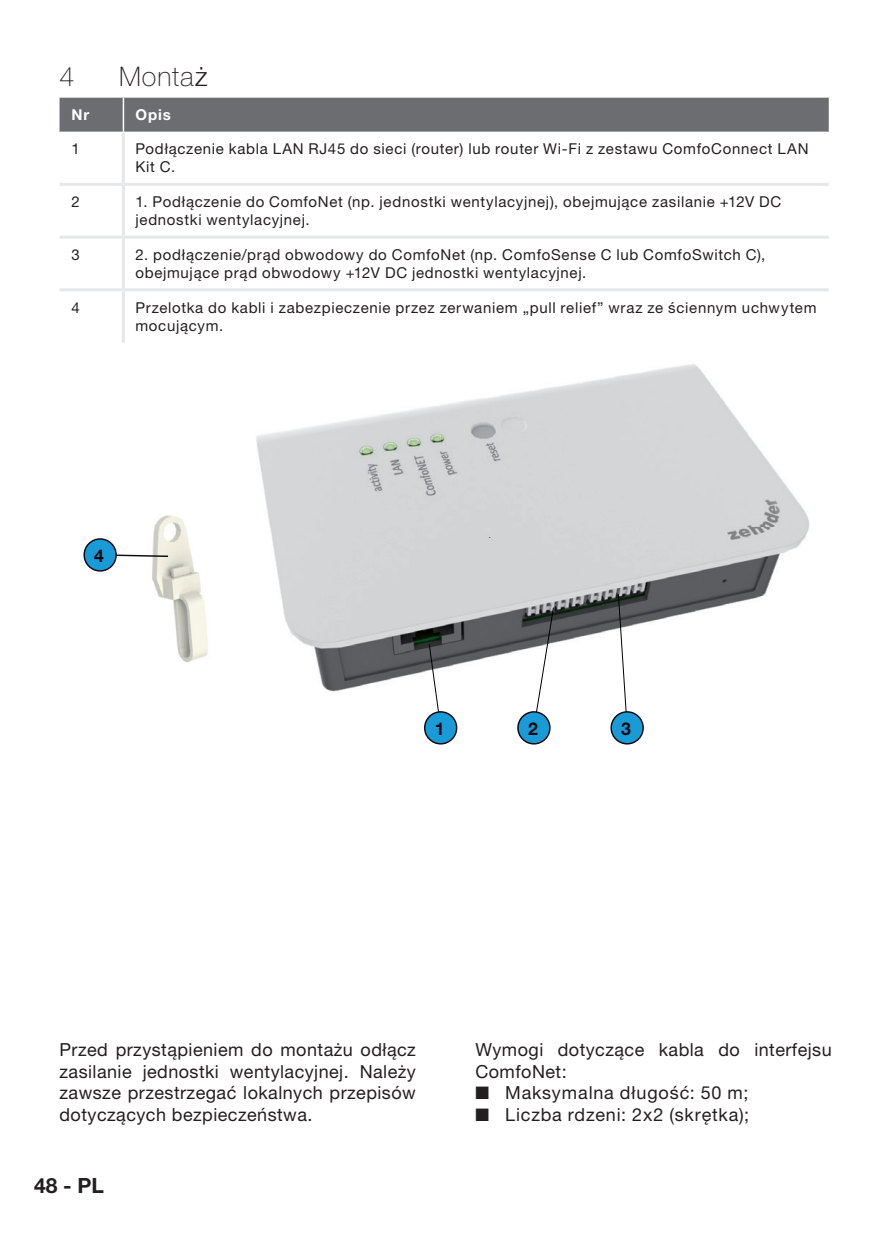
<style>
.page{position:relative;width:893px;height:1259px;background:#fff}
.page>*{position:absolute;margin:0;border:0;box-sizing:border-box;transform-origin:0 0}
.t1{font:100 27px "Helvetica Neue";letter-spacing:.035em;color:#231f20}
.t2{font:700 21px "Helvetica Neue LT Pro";color:#231f20}
.t3{font:18px/21.6px "Helvetica Neue LT Pro";letter-spacing:.025em;color:#231f20;text-align:justify}
.t4{font:18px "Helvetica Neue LT Pro";letter-spacing:.045em;color:#231f20}
.t5{font:18px "Helvetica Neue LT Pro";letter-spacing:.05em;color:#231f20}
.t6{font:700 17.7px "Helvetica Neue LT Pro";color:#0f0a10}
.t7{font:15px/18px "Helvetica Neue LT Pro";letter-spacing:.045em;color:#231f20}
.t8{font:700 15px "Helvetica Neue LT Pro";letter-spacing:.06em;color:#fff}
.s1{font-weight:300}
</style>
<div class="page">
<div style="left:60px;top:98px;width:769px;height:34px;background:#6c6d70"></div>
<svg style="left:60px;top:235px;width:768px;height:1px"></svg>
<hr style="left:123px;top:98px;width:1px;height:34px;background:#fff">
<hr style="left:122px;top:133px;width:3px;height:50px;background:#e6e7e9">
<hr style="left:60px;top:183px;width:63px;height:3px;background:#e6e7e9">
<hr style="left:123px;top:183px;width:706px;height:3px;background:#e6e7e9">
<hr style="left:122px;top:186px;width:3px;height:50px;background:#e6e7e9">
<hr style="left:60px;top:236px;width:63px;height:3px;background:#e6e7e9">
<hr style="left:123px;top:236px;width:706px;height:3px;background:#e6e7e9">
<hr style="left:122px;top:239px;width:3px;height:49px;background:#e6e7e9">
<hr style="left:60px;top:288px;width:63px;height:3px;background:#e6e7e9">
<hr style="left:123px;top:288px;width:706px;height:3px;background:#e6e7e9">
<hr style="left:122px;top:291px;width:3px;height:51px;background:#e6e7e9">
<img style="left:256px;top:364px;width:553px;height:164px">
<img style="left:270px;top:528px;width:539px;height:164px">
<img style="left:108px;top:515px;width:100px;height:148px">
<svg style="left:428px;top:643px;width:13px;height:75px"></svg>
<svg style="left:533px;top:607px;width:21px;height:117px"></svg>
<svg style="left:618px;top:593px;width:10px;height:121px"></svg>
<svg style="left:117px;top:553px;width:53px;height:5px"></svg>
<div style="left:425px;top:712px;width:32px;height:32px;background:#199bd8;border-radius:50%"></div>
<div style="left:424px;top:711px;width:33px;height:33px;border:1px solid #0f0a10;border-radius:50%"></div>
<div style="left:84px;top:539px;width:32px;height:32px;background:#199bd8;border-radius:50%"></div>
<div style="left:83px;top:538px;width:34px;height:33px;border:1px solid #0f0a10;border-radius:50%"></div>
<div style="left:518px;top:712px;width:32px;height:32px;background:#199bd8;border-radius:50%"></div>
<div style="left:517px;top:711px;width:34px;height:33px;border:1px solid #0f0a10;border-radius:50%"></div>
<div style="left:611px;top:712px;width:32px;height:32px;background:#199bd8;border-radius:50%"></div>
<div style="left:610px;top:711px;width:34px;height:33px;border:1px solid #0f0a10;border-radius:50%"></div>
<h1 class="t1" style="left:60px;top:61px;width:17px">4</h1>
<h1 class="t1" style="left:119px;top:61px;width:90px">Monta<span class="s1">ż</span></h1>
<p class="t8" style="left:72px;top:106px;width:19px">Nr</p>
<p class="t8" style="left:135px;top:106px;width:37px">Opis</p>
<p class="t7" style="left:72px;top:140px;width:10px">1</p>
<p class="t7" style="left:135px;top:140px;width:675px">Podłączenie kabla LAN RJ45 do sieci (router) lub router Wi-Fi z zestawu ComfoConnect LAN<br>Kit C.</p>
<p class="t7" style="left:72px;top:192px;width:10px">2</p>
<p class="t7" style="left:135px;top:192px;width:647px">1. Podłączenie do ComfoNet (np. jednostki wentylacyjnej), obejmujące zasilanie +12V DC jednostki wentylacyjnej.</p>
<p class="t7" style="left:72px;top:245px;width:10px">3</p>
<p class="t7" style="left:135px;top:245px;width:631px">2. podłączenie/prąd obwodowy do ComfoNet (np. ComfoSense C lub ComfoSwitch C), obejmujące prąd obwodowy +12V DC jednostki wentylacyjnej.</p>
<p class="t7" style="left:72px;top:298px;width:10px">4</p>
<p class="t7" style="left:135px;top:298px;width:683px">Przelotka do kabli i zabezpieczenie przez zerwaniem „pull relief” wraz ze ściennym uchwytem mocującym.</p>
<p class="t6" style="left:94px;top:544px;width:11px">4</p>
<p class="t6" style="left:435px;top:717px;width:11px">1</p>
<p class="t6" style="left:528px;top:717px;width:11px">2</p>
<p class="t6" style="left:621px;top:717px;width:11px">3</p>
<p class="t3" style="left:60px;top:1038px;width:358px">Przed przystąpieniem do montażu odłącz zasilanie jednostki wentylacyjnej. Należy zawsze przestrzegać lokalnych przepisów dotyczących bezpieczeństwa.</p>
<p class="t3" style="left:475px;top:1038px;width:358px">Wymogi dotyczące kabla do interfejsu<br>ComfoNet:</p>
<p class="t5" style="left:475px;top:1081px;width:274px">■ Maksymalna długość: 50 m;</p>
<p class="t4" style="left:475px;top:1103px;width:275px">■ Liczba rdzeni: 2x2 (skrętka);</p>
<h2 class="t2" style="left:34px;top:1172px;width:72px">48 - PL</h2>
</div>
